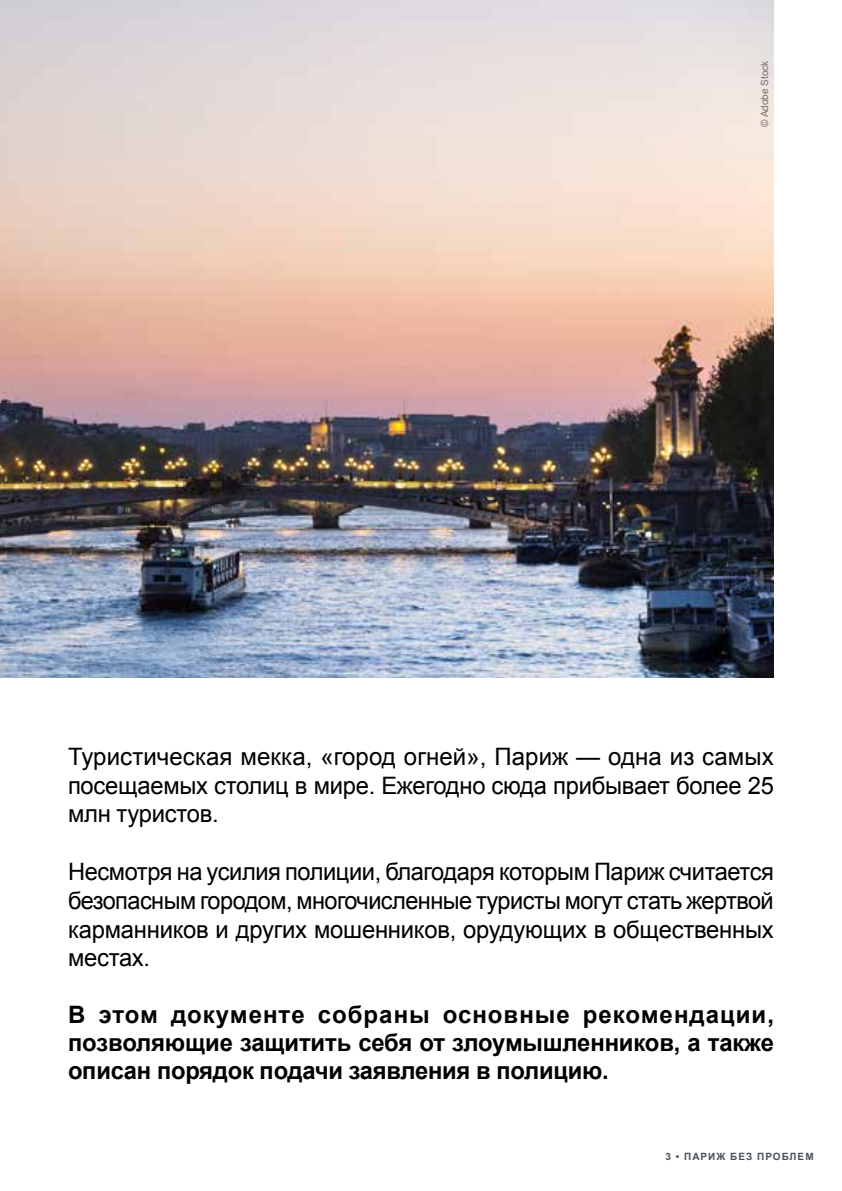
<style>
.page{position:relative;width:842px;height:1191px;background:#fff}
.page>*{position:absolute;margin:0;border:0;box-sizing:border-box;transform-origin:0 0}
.t1{font:24px/28.8px "Arial";letter-spacing:-.01em;color:#000;text-align:justify}
.t2{font:700 24px/28px "Arial";letter-spacing:-.01em;color:#000;text-align:justify}
.t3{font:700 10px "Arial";letter-spacing:.1em;color:#485358}
.t4{font:10px "Arial";color:#706f6f}
</style>
<div class="page">
<img style="left:0;top:0;width:774px;height:677px">
<p class="t4" style="left:758px;top:127px;width:68px;rotate:-90deg">© Adobe Stock</p>
<p class="t1" style="left:68px;top:742px;width:707px">Туристическая мекка, «город огней», Париж — одна из самых посещаемых столиц в мире. Ежегодно сюда прибывает более 25 млн туристов.</p>
<p class="t1" style="left:68px;top:857px;width:707px">Несмотря на усилия полиции, благодаря которым Париж считается безопасным городом, многочисленные туристы могут стать жертвой карманников и других мошенников, орудующих в общественных местах.</p>
<p class="t2" style="left:68px;top:1001px;width:707px">В этом документе собраны основные рекомендации, позволяющие защитить себя от злоумышленников, а также описан порядок подачи заявления в полицию.</p>
<p class="t3" style="left:665px;top:1149px;width:150px">3 • ПАРИЖ БЕЗ ПРОБЛЕМ</p>
</div>
